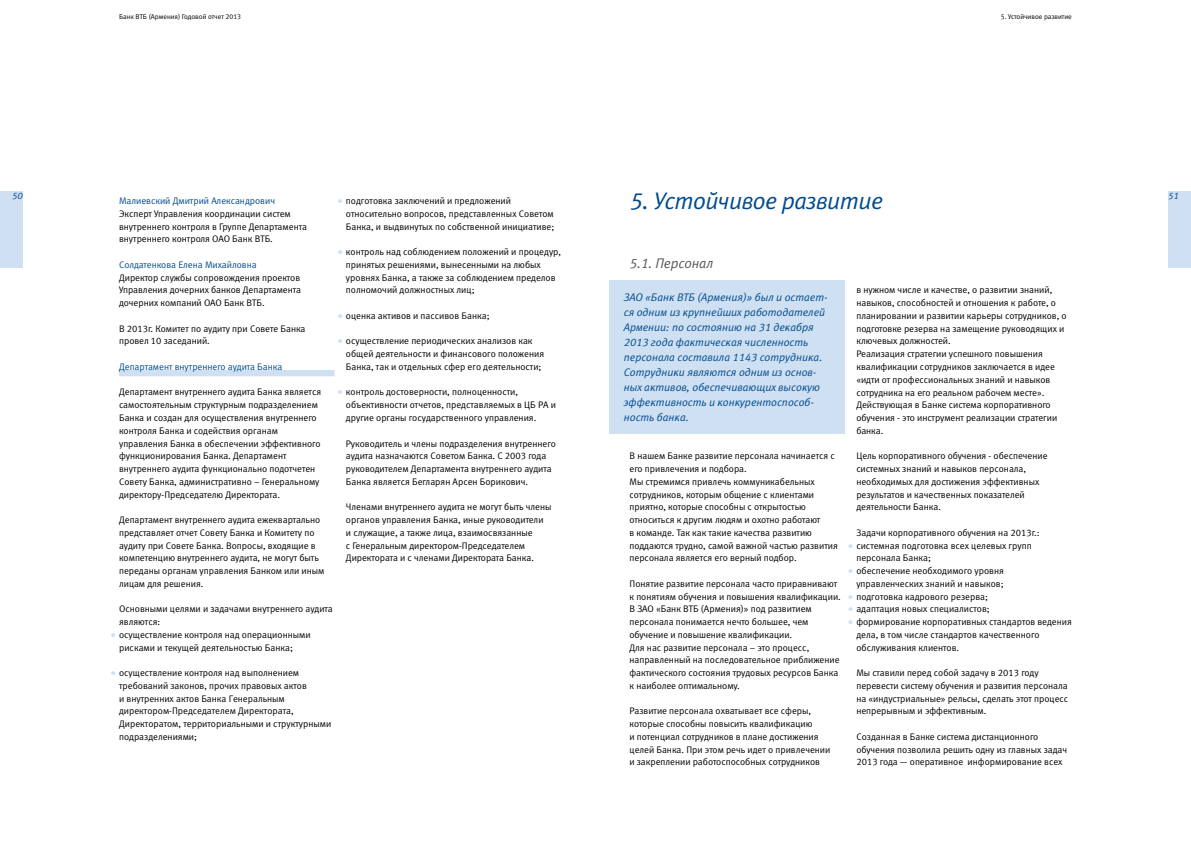
<style>
.page{position:relative;width:1191px;height:842px;background:#fff}
.page>*{position:absolute;margin:0;border:0;box-sizing:border-box;transform-origin:0 0}
.t1{font:italic 24px "Meta Normal LFC";letter-spacing:-.02em;color:#004b8d}
.t2{font:italic 14px "Meta Normal Cyr LF";letter-spacing:-.01em;color:#58595b}
.t3{font:italic 11px/15px "Meta Normal LFC";color:#004b8d}
.t4{font:9.5px/12.8px "Meta Normal LFC";color:#000}
.t5{font:9.5px/12.8px "Meta Normal Cyr LF";color:#000}
.t6{font:9.5px "Meta Normal LFC";color:#004b8d}
.t7{font:italic 9.5px "Meta Normal Cyr LF";color:#004b8d}
.t8{font:7px "Meta Normal LFC";color:#000}
.s1{font-size:11px;color:#cfe0f3}
</style>
<div class="page">
<div style="left:1168px;top:191px;width:23px;height:77px;background:#cfe0f3"></div>
<div style="left:0;top:191px;width:23px;height:77px;background:#cfe0f3"></div>
<div style="left:119px;top:370px;width:215px;height:6px;background:#cfe0f3"></div>
<div style="left:609px;top:281px;width:236px;height:153px;background:#cfe0f3"></div>
<p class="t8" style="left:119px;top:13px;width:124px">Банк ВТБ (Армения) Годовой отчет 2013</p>
<p class="t8" style="left:1000px;top:13px;width:73px">5. Устойчивое развитие</p>
<h1 class="t1" style="left:629px;top:187px;width:255px">5. Устойчивое развитие</h1>
<p class="t7" style="left:12px;top:190px;width:12px">50</p>
<p class="t7" style="left:1168px;top:190px;width:12px">51</p>
<p class="t6" style="left:119px;top:195px;width:157px">Малиевский Дмитрий Александрович</p>
<p class="t4" style="left:119px;top:207px;width:189px">Эксперт Управления координации систем внутреннего контроля в Группе Департамента внутреннего контроля ОАО Банк ВТБ.</p>
<p class="t6" style="left:119px;top:259px;width:139px">Солдатенкова Елена Михайловна</p>
<p class="t4" style="left:119px;top:271px;width:183px;text-align:justify">Директор службы сопровождения проектов Управления дочерних банков Департамента дочерних компаний ОАО Банк ВТБ.</p>
<p class="t4" style="left:119px;top:322px;width:188px">В 2013г. Комитет по аудиту при Совете Банка провел 10 заседаний.</p>
<p class="t6" style="left:119px;top:361px;width:165px">Департамент внутреннего аудита Банка</p>
<p class="t4" style="left:119px;top:386px;width:204px">Департамент внутреннего аудита Банка является самостоятельным структурным подразделением Банка и создан для осуществления внутреннего контроля Банка и содействия органам управления Банка в обеспечении эффективного функционирования Банка. Департамент внутреннего аудита функционально подотчетен Совету Банка, административно – Генеральному директору-Председателю Директората.</p>
<p class="t4" style="left:119px;top:513px;width:207px">Департамент внутреннего аудита ежеквартально представляет отчет Совету Банка и Комитету по аудиту при Совете Банка. Вопросы, входящие в компетенцию внутреннего аудита, не могут быть переданы органам управления Банком или иным лицам для решения.</p>
<p class="t4" style="left:119px;top:603px;width:215px">Основными целями и задачами внутреннего аудита являются:</p>
<p class="t5" style="left:119px;top:628px;width:193px;text-indent:-9px"><span class="s1">•</span> осуществление контроля над операционными рисками и текущей деятельностью Банка;</p>
<p class="t5" style="left:119px;top:666px;width:214px;text-indent:-9px"><span class="s1">•</span> осуществление контроля над выполнением требований законов, прочих правовых актов<br>и внутренних актов Банка Генеральным директором-Председателем Директората, Директоратом, территориальными и структурными подразделениями;</p>
<p class="t5" style="left:346px;top:194px;width:210px;text-indent:-9px"><span class="s1">•</span> подготовка заключений и предложений относительно вопросов, представленных Советом<br>Банка, и выдвинутых по собственной инициативе;</p>
<p class="t5" style="left:346px;top:245px;width:217px;text-indent:-9px"><span class="s1">•</span> контроль над соблюдением положений и процедур, принятых решениями, вынесенными на любых уровнях Банка, а также за соблюдением пределов полномочий должностных лиц;</p>
<p class="t5" style="left:337px;top:309px;width:154px"><span class="s1">•</span> оценка активов и пассивов Банка;</p>
<p class="t5" style="left:346px;top:335px;width:200px;text-indent:-9px"><span class="s1">•</span> осуществление периодических анализов как общей деятельности и финансового положения<br>Банка, так и отдельных сфер его деятельности;</p>
<p class="t5" style="left:346px;top:386px;width:212px;text-indent:-9px"><span class="s1">•</span> контроль достоверности, полноценности, объективности отчетов, представляемых в ЦБ РА и другие органы государственного управления.</p>
<p class="t4" style="left:346px;top:437px;width:211px">Руководитель и члены подразделения внутреннего аудита назначаются Советом Банка. С 2003 года руководителем Департамента внутреннего аудита Банка является Бегларян Арсен Борикович.</p>
<p class="t4" style="left:346px;top:501px;width:207px">Членами внутреннего аудита не могут быть члены органов управления Банка, иные руководители<br>и служащие, а также лица, взаимосвязанные<br>с Генеральным директором-Председателем Директората и с членами Директората Банка.</p>
<h2 class="t2" style="left:629px;top:255px;width:85px">5.1. Персонал</h2>
<p class="t4" style="left:856px;top:284px;width:212px">в нужном числе и качестве, о развитии знаний, навыков, способностей и отношения к работе, о планировании и развитии карьеры сотрудников, о подготовке резерва на замещение руководящих и ключевых должностей.<br>Реализация стратегии успешного повышения квалификации сотрудников заключается в идее «идти от профессиональных знаний и навыков сотрудника на его реальном рабочем месте».<br>Действующая в Банке система корпоративного обучения - это инструмент реализации стратегии банка.</p>
<p class="t4" style="left:856px;top:450px;width:193px">Цель корпоративного обучения - обеспечение системных знаний и навыков персонала, необходимых для достижения эффективных результатов и качественных показателей деятельности Банка.</p>
<p class="t4" style="left:856px;top:526px;width:185px">Задачи корпоративного обучения на 2013г.:</p>
<p class="t5" style="left:856px;top:539px;width:177px;text-indent:-9px"><span class="s1">•</span> системная подготовка всех целевых групп персонала Банка;</p>
<p class="t5" style="left:848px;top:564px;width:158px;text-align:right"><span class="s1">•</span> обеспечение необходимого уровня управленческих знаний и навыков;</p>
<p class="t5" style="left:848px;top:590px;width:142px"><span class="s1">•</span> подготовка кадрового резерва;</p>
<p class="t5" style="left:848px;top:603px;width:143px"><span class="s1">•</span> адаптация новых специалистов;</p>
<p class="t5" style="left:856px;top:615px;width:217px;text-indent:-9px"><span class="s1">•</span> формирование корпоративных стандартов ведения дела, в том числе стандартов качественного обслуживания клиентов.</p>
<p class="t4" style="left:856px;top:666px;width:213px">Мы ставили перед собой задачу в 2013 году перевести систему обучения и развития персонала на «индустриальные» рельсы, сделать этот процесс непрерывным и эффективным.</p>
<p class="t4" style="left:856px;top:730px;width:212px">Созданная в Банке система дистанционного обучения позволила решить одну из главных задач<br>2013 года — оперативное информирование всех</p>
<p class="t3" style="left:624px;top:289px;width:205px">ЗАО «Банк ВТБ (Армения)» был и остает&shy;ся одним из крупнейших работодателей Армении: по состоянию на 31 декабря 2013 года фактическая численность персонала составила 1143 сотрудника.<br>Сотрудники являются одним из основ&shy;ных активов, обеспечивающих высокую эффективность и конкурентоспособ&shy;ность банка.</p>
<p class="t4" style="left:629px;top:449px;width:210px">В нашем Банке развитие персонала начинается с его привлечения и подбора.<br>Мы стремимся привлечь коммуникабельных сотрудников, которым общение с клиентами приятно, которые способны с открытостью относиться к другим людям и охотно работают<br>в команде. Так как такие качества развитию поддаются трудно, самой важной частью развития персонала является его верный подбор.</p>
<p class="t4" style="left:629px;top:577px;width:213px">Понятие развитие персонала часто приравнивают к понятиям обучения и повышения квалификации.<br>В ЗАО «Банк ВТБ (Армения)» под развитием персонала понимается нечто большее, чем обучение и повышение квалификации.<br>Для нас развитие персонала – это процесс, направленный на последовательное приближение фактического состояния трудовых ресурсов Банка к наиболее оптимальному.</p>
<p class="t4" style="left:629px;top:705px;width:202px">Развитие персонала охватывает все сферы, которые способны повысить квалификацию<br>и потенциал сотрудников в плане достижения целей Банка. При этом речь идет о привлечении и закреплении работоспособных сотрудников</p>
</div>
